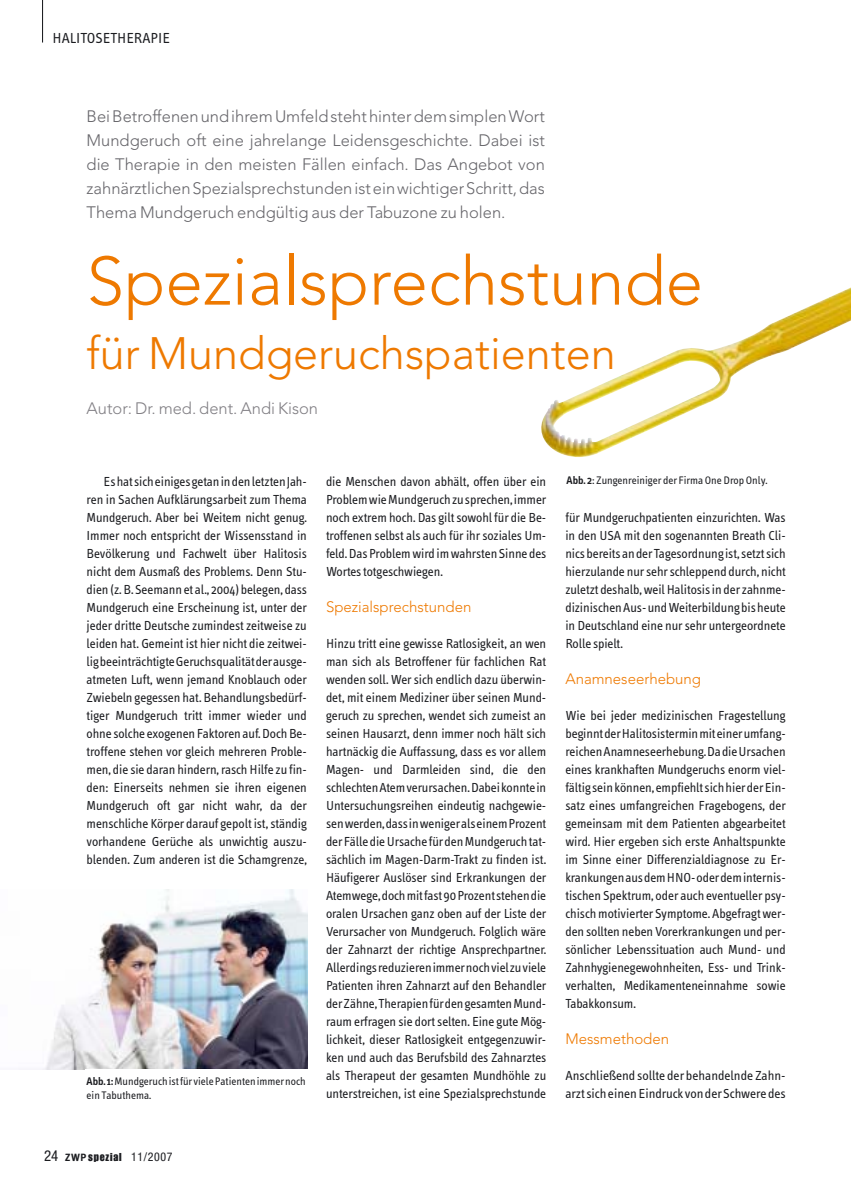
<style>
.page{position:relative;width:851px;height:1191px;background:#fff}
.page>*{position:absolute;margin:0;border:0;box-sizing:border-box;transform-origin:0 0}
.t1{font:300 67.5px "Avenir";color:#ee7900}
.t2{font:300 45px "Avenir";color:#ee7900}
.t3{font:300 16.5px/24px "Avenir";color:#67666b;text-align:justify}
.t4{font:300 16.5px "Avenir";color:#817f84}
.t5{font:300 15px "Avenir";color:#ee7900}
.t6{font:15px "Info Text";color:#1b1c20}
.t7{font:13.5px/18px "Info Text";letter-spacing:-.005em;color:#1b1c20;text-align:justify}
.t8{font:11.25px/13.5px "Info Text";color:#1b1c20}
.t9{font:11.25px "Impact";letter-spacing:.075em;color:#1b1c20}
.s1{font-weight:600}
.s2{font-family:"Helvetica Neue";font-stretch:condensed;font-size:15px}
.s3{font-family:"Meta";font-weight:700;font-size:10.5px}
.s4{font-family:"Helvetica Neue";font-stretch:condensed;font-size:12px}
</style>
<div class="page">
<hr style="left:42px;top:0;width:1px;height:43px;background:#1b1c20">
<img style="left:43px;top:889px;width:264px;height:180px">
<img style="left:541px;top:288px;width:309px;height:169px">
<p class="t6" style="left:53px;top:32px;width:119px">HALITOSETHERAPIE</p>
<p class="t3" style="left:87px;top:106px;width:460px">Bei Betroffenen und ihrem Umfeld steht hinter dem simplen Wort Mundgeruch oft eine jahrelange Leidensgeschichte. Dabei ist die Therapie in den meisten Fällen einfach. Das Angebot von zahnärztlichen Spezialsprechstunden ist ein wichtiger Schritt, das Thema Mundgeruch endgültig aus der Tabuzone zu holen.</p>
<h1 class="t1" style="left:87px;top:253px;width:618px">Spezialsprechstunde</h1>
<h2 class="t2" style="left:87px;top:334px;width:531px">für Mundgeruchspatienten</h2>
<p class="t4" style="left:87px;top:402px;width:233px">Autor: Dr. med. dent. Andi Kison</p>
<p class="t7" style="left:87px;top:474px;width:222px;text-indent:17px">Es hat sich einiges getan in den letzten Jah&shy;ren in Sachen Aufklärungsarbeit zum Thema Mundgeruch. Aber bei Weitem nicht genug.<br>Immer noch entspricht der Wissensstand in Bevölkerung und Fachwelt über Halitosis nicht dem Ausmaß des Problems. Denn Stu&shy;dien (z. B. Seemann et al., 2004) belegen, dass Mundgeruch eine Erscheinung ist, unter der jeder dritte Deutsche zumindest zeitweise zu leiden hat. Gemeint ist hier nicht die zeitwei&shy;lig beeinträchtigte Geruchsqualität der ausge&shy;atmeten Luft, wenn jemand Knoblauch oder Zwiebeln gegessen hat. Behandlungsbedürf&shy;tiger Mundgeruch tritt immer wieder und ohne solche exogenen Faktoren auf. Doch Be&shy;troffene stehen vor gleich mehreren Proble&shy;men, die sie daran hindern, rasch Hilfe zu fin&shy;den: Einerseits nehmen sie ihren eigenen Mundgeruch oft gar nicht wahr, da der menschliche Körper darauf gepolt ist, ständig vorhandene Gerüche als unwichtig auszu&shy;blenden. Zum anderen ist die Schamgrenze,</p>
<p class="t7" style="left:326px;top:474px;width:222px">die Menschen davon abhält, offen über ein Problem wie Mundgeruch zu sprechen, immer noch extrem hoch. Das gilt sowohl für die Be&shy;troffenen selbst als auch für ihr soziales Um&shy;feld. Das Problem wird im wahrsten Sinne des Wortes totgeschwiegen.</p>
<p class="t5" style="left:326px;top:601px;width:147px">Spezialsprechstunden</p>
<p class="t7" style="left:326px;top:636px;width:222px">Hinzu tritt eine gewisse Ratlosigkeit, an wen man sich als Betroffener für fachlichen Rat wenden soll. Wer sich endlich dazu überwin&shy;det, mit einem Mediziner über seinen Mund&shy;geruch zu sprechen, wendet sich zumeist an seinen Hausarzt, denn immer noch hält sich hartnäckig die Auffassung, dass es vor allem Magen- und Darmleiden sind, die den schlechten Atem verursachen. Dabei konnte in Untersuchungsreihen eindeutig nachgewie&shy;sen werden, dass in weniger als einem Prozent der Fälle die Ursache für den Mundgeruch tat&shy;sächlich im Magen-Darm-Trakt zu finden ist.<br>Häufigerer Auslöser sind Erkrankungen der Atemwege, doch mit fast 90 Prozent stehen die oralen Ursachen ganz oben auf der Liste der Verursacher von Mundgeruch. Folglich wäre der Zahnarzt der richtige Ansprechpartner.<br>Allerdings reduzieren immer noch viel zu viele Patienten ihren Zahnarzt auf den Behandler der Zähne, Therapien für den gesamten Mund&shy;raum erfragen sie dort selten. Eine gute Mög&shy;lichkeit, dieser Ratlosigkeit entgegenzuwir&shy;ken und auch das Berufsbild des Zahnarztes als Therapeut der gesamten Mundhöhle zu unterstreichen, ist eine Spezialsprechstunde</p>
<p class="t8" style="left:87px;top:1075px;width:221px"><span class="s1">Abb. 1:</span> Mundgeruch ist für viele Patienten immer noch ein Tabuthema.</p>
<p class="t8" style="left:566px;top:475px;width:203px"><span class="s1">Abb. 2</span>: Zungenreiniger der Firma One Drop Only.</p>
<p class="t7" style="left:565px;top:510px;width:222px">für Mundgeruchpatienten einzurichten. Was in den USA mit den sogenannten Breath Cli&shy;nics bereits an der Tagesordnung ist, setzt sich hierzulande nur sehr schleppend durch, nicht zuletzt deshalb, weil Halitosis in der zahnme&shy;dizinischen Aus- und Weiterbildung bis heute in Deutschland eine nur sehr untergeordnete Rolle spielt.</p>
<p class="t5" style="left:565px;top:673px;width:137px">Anamneseerhebung</p>
<p class="t7" style="left:565px;top:708px;width:222px">Wie bei jeder medizinischen Fragestellung beginnt der Halitosistermin mit einer umfang&shy;reichen Anamneseerhebung. Da die Ursachen eines krankhaften Mundgeruchs enorm viel&shy;fältig sein können, empfiehlt sich hier der Ein&shy;satz eines umfangreichen Fragebogens, der gemeinsam mit dem Patienten abgearbeitet wird. Hier ergeben sich erste Anhaltspunkte im Sinne einer Differenzialdiagnose zu Er&shy;krankungen aus dem HNO- oder dem internis&shy;tischen Spektrum, oder auch eventueller psy&shy;chisch motivierter Symptome. Abgefragt wer&shy;den sollten neben Vorerkrankungen und per&shy;sönlicher Lebenssituation auch Mund- und Zahnhygienegewohnheiten, Ess- und Trink&shy;verhalten, Medikamenteneinnahme sowie Tabakkonsum.</p>
<p class="t5" style="left:565px;top:1033px;width:105px">Messmethoden</p>
<p class="t7" style="left:565px;top:1068px;width:222px">Anschließend sollte der behandelnde Zahn&shy;arzt sich einen Eindruck von der Schwere des</p>
<p class="t9" style="left:44px;top:1152px;width:130px"><span class="s2">24</span> <span class="s3">ZWP</span>spezial <span class="s4">11/2007</span></p>
</div>
